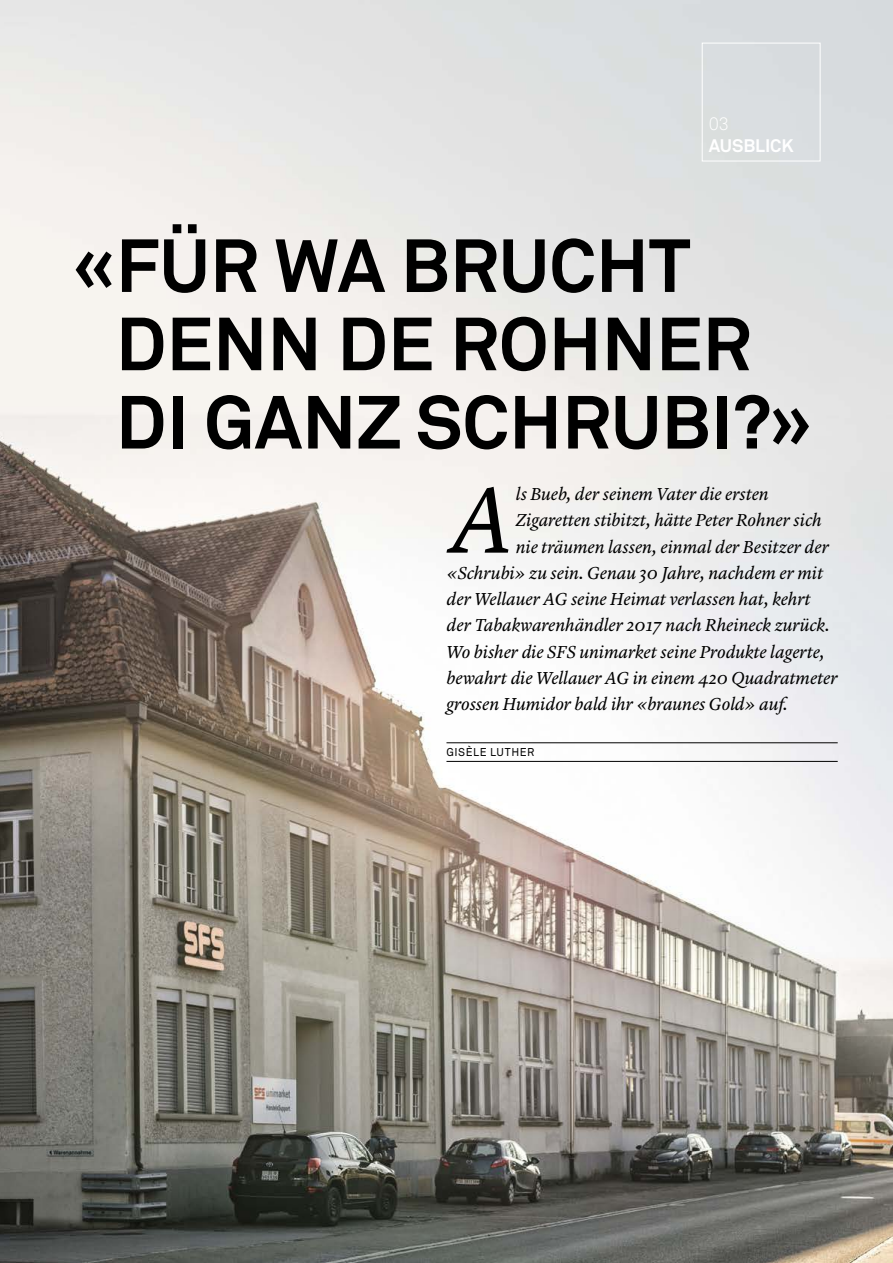
<style>
.page{position:relative;width:893px;height:1263px;background:#fff}
.page>*{position:absolute;margin:0;border:0;box-sizing:border-box;transform-origin:0 0}
.t1{font:italic 97.05px "Lyon Text";color:#000}
.t2{font:700 74.1px/78.3px "Akkurat Pro";color:#000}
.t3{font:italic 18px "Lyon Text";letter-spacing:-.005em;color:#000}
.t4{font:700 18px "Akkurat Pro";letter-spacing:-.005em;color:#fff}
.t5{font:300 18px "Akkurat Pro";color:#fff}
.t6{font:11.25px "Akkurat Pro";letter-spacing:.05em;color:#000}
</style>
<div class="page">
<img style="left:0;top:0;width:893px;height:1263px">
<hr style="left:446px;top:742px;width:392px;height:1px;background:#000">
<hr style="left:446px;top:761px;width:392px;height:1px;background:#000">
<div style="left:702px;top:43px;width:118px;height:118px;border:1px solid #fff"></div>
<p class="t5" style="left:709px;top:113px;width:22px">03</p>
<p class="t4" style="left:709px;top:135px;width:86px">AUSBLICK</p>
<h2 class="t2" style="left:116px;top:228px;width:698px;text-indent:-44px">«FÜR WA BRUCHT<br>DENN DE ROHNER<br>DI GANZ SCHRUBI?»</h2>
<h1 class="t1" style="left:450px;top:446px;width:67px">A</h1>
<p class="t3" style="left:516px;top:480px;width:254px">ls Bueb, der seinem Vater die ersten</p>
<p class="t3" style="left:516px;top:507px;width:307px">Zigaretten stibitzt, hätte Peter Rohner sich</p>
<p class="t3" style="left:516px;top:533px;width:315px">nie träumen lassen, einmal der Besitzer der</p>
<p class="t3" style="left:446px;top:559px;width:378px">«Schrubi» zu sein. Genau 30 Jahre, nachdem er mit</p>
<p class="t3" style="left:446px;top:585px;width:366px">der Wellauer AG seine Heimat verlassen hat, kehrt</p>
<p class="t3" style="left:446px;top:612px;width:385px">der Tabakwarenhändler 2017 nach Rheineck zurück.</p>
<p class="t3" style="left:446px;top:638px;width:379px">Wo bisher die SFS unimarket seine Produkte lagerte,</p>
<p class="t3" style="left:446px;top:664px;width:393px">bewahrt die Wellauer AG in einem 420 Quadratmeter</p>
<p class="t3" style="left:446px;top:690px;width:343px">grossen Humidor bald ihr «braunes Gold» auf.</p>
<p class="t6" style="left:446px;top:745px;width:89px">GISÈLE LUTHER</p>
</div>
